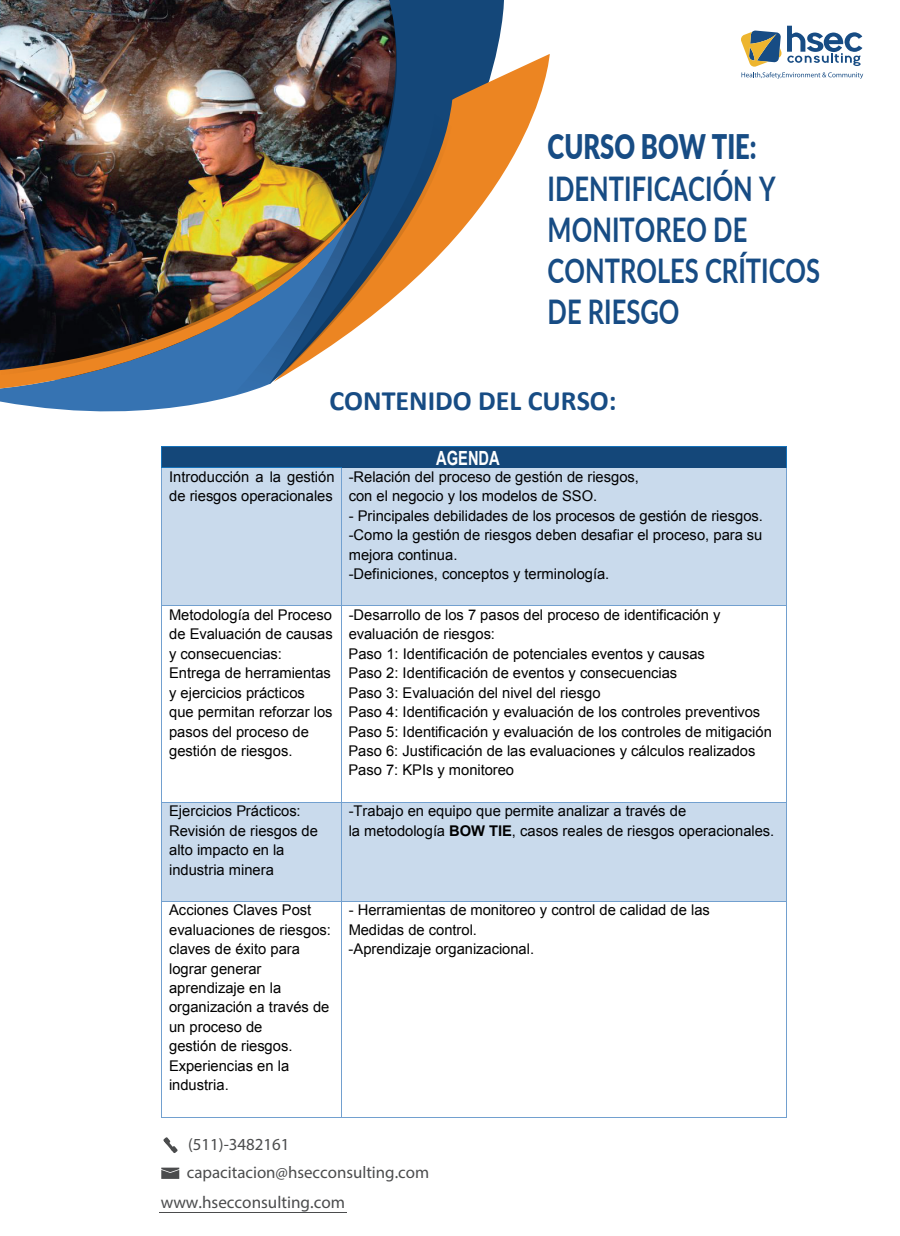
<style>
.page{position:relative;width:900px;height:1236px;background:#fff}
.page>*{position:absolute;margin:0;border:0;box-sizing:border-box;transform-origin:0 0}
.t1{font:700 33.9px/41.2px "Lato";color:#174c84;scale:.75 1}
.t2{font:900 33.9px "Lato";color:#174c84;scale:.75 1}
.t3{font:700 28.05px "Calibri";color:#174c84}
.t4{font:700 19.5px "Arial";color:#fff;scale:.75 1}
.t5{font:17.1px "Myriad Pro";color:#4b4c4d}
.t6{font:16.88px "Myriad Pro";color:#4b4c4d}
.t7{font:14.77px/19.4px "Arial";color:#000001}
.s1{font-weight:700}
</style>
<div class="page">
<img style="left:0;top:0;width:233px;height:184px">
<svg style="left:0;top:388px;width:237px;height:24px;fill:#3673b2"></svg>
<svg style="left:0;top:375px;width:233px;height:13px;background:#5a7695"></svg>
<div style="left:397px;top:0;width:107px;height:54px;background:#144779"></div>
<svg style="left:397px;top:54px;width:153px;height:184px"></svg>
<img style="left:233px;top:0;width:164px;height:395px">
<img style="left:0;top:184px;width:276px;height:191px">
<img style="left:276px;top:98px;width:179px;height:282px">
<svg style="left:163px;top:1137px;width:15px;height:15px"></svg>
<svg style="left:161px;top:1167px;width:18px;height:11px"></svg>
<hr style="left:160px;top:1211px;width:187px;height:1px;background:#4b4c4d">
<div style="left:162px;top:447px;width:179px;height:20px;background:#144779"></div>
<div style="left:341px;top:447px;width:445px;height:20px;background:#144779"></div>
<hr style="left:162px;top:446px;width:180px;height:1px;background:#1572ba">
<hr style="left:342px;top:446px;width:444px;height:1px;background:#1572ba">
<div style="left:162px;top:468px;width:179px;height:137px;background:#c9daec"></div>
<div style="left:342px;top:468px;width:444px;height:137px;background:#c9daec"></div>
<hr style="left:162px;top:467px;width:179px;height:1px;background:#1572ba">
<hr style="left:343px;top:467px;width:443px;height:1px;background:#144779">
<svg style="left:786px;top:446px;width:1px;height:22px"></svg>
<hr style="left:162px;top:468px;width:1px;height:137px;background:#72a0cf">
<hr style="left:341px;top:468px;width:1px;height:137px;background:#72a0cf">
<hr style="left:786px;top:468px;width:1px;height:137px;background:#72a0cf">
<hr style="left:162px;top:605px;width:179px;height:1px;background:#72a0cf">
<hr style="left:342px;top:605px;width:444px;height:1px;background:#72a0cf">
<hr style="left:162px;top:606px;width:1px;height:195px;background:#72a0cf">
<hr style="left:341px;top:606px;width:1px;height:195px;background:#72a0cf">
<hr style="left:786px;top:606px;width:1px;height:195px;background:#72a0cf">
<div style="left:162px;top:802px;width:179px;height:98px;background:#c9daec"></div>
<div style="left:342px;top:802px;width:444px;height:98px;background:#c9daec"></div>
<hr style="left:162px;top:801px;width:179px;height:1px;background:#72a0cf">
<hr style="left:342px;top:801px;width:444px;height:1px;background:#72a0cf">
<hr style="left:162px;top:802px;width:1px;height:98px;background:#72a0cf">
<hr style="left:341px;top:802px;width:1px;height:98px;background:#72a0cf">
<hr style="left:786px;top:802px;width:1px;height:98px;background:#72a0cf">
<hr style="left:162px;top:900px;width:179px;height:1px;background:#72a0cf">
<hr style="left:342px;top:900px;width:444px;height:1px;background:#72a0cf">
<hr style="left:162px;top:901px;width:1px;height:215px;background:#72a0cf">
<hr style="left:162px;top:1116px;width:179px;height:1px;background:#72a0cf">
<hr style="left:341px;top:901px;width:1px;height:215px;background:#72a0cf">
<hr style="left:342px;top:1116px;width:444px;height:1px;background:#72a0cf">
<hr style="left:786px;top:901px;width:1px;height:215px;background:#72a0cf">
<svg style="left:741px;top:26px;width:122px;height:53px"></svg>
<h1 class="t2" style="left:548px;top:121px;width:280px">CURSO BOW TIE:</h1>
<h1 class="t1" style="left:548px;top:166px;width:365px">IDENTIFICACIÓN Y<br>MONITOREO DE<br>CONTROLES CRÍTICOS<br>DE RIESGO</h1>
<h2 class="t3" style="left:329px;top:382px;width:289px">CONTENIDO DEL CURSO:</h2>
<h3 class="t4" style="left:436px;top:445px;width:86px">AGENDA</h3>
<p class="t7" style="left:169px;top:467px;width:167px">Introducción a la gestión de riesgos operacionales</p>
<p class="t7" style="left:349px;top:467px;width:292px">-Relación del proceso de gestión de riesgos, con el negocio y los modelos de SSO.</p>
<p class="t7" style="left:349px;top:506px;width:416px">- Principales debilidades de los procesos de gestión de riesgos. -Como la gestión de riesgos deben desafiar el proceso, para su mejora continua.<br>-Definiciones, conceptos y terminología.</p>
<p class="t7" style="left:169px;top:605px;width:165px">Metodología del Proceso de Evaluación de causas y consecuencias:<br>Entrega de herramientas y ejercicios prácticos que permitan reforzar los pasos del proceso de gestión de riesgos.</p>
<p class="t7" style="left:348px;top:605px;width:425px">-Desarrollo de los 7 pasos del proceso de identificación y evaluación de riesgos:<br>Paso 1: Identificación de potenciales eventos y causas<br>Paso 2: Identificación de eventos y consecuencias<br>Paso 3: Evaluación del nivel del riesgo<br>Paso 4: Identificación y evaluación de los controles preventivos Paso 5: Identificación y evaluación de los controles de mitigación Paso 6: Justificación de las evaluaciones y cálculos realizados Paso 7: KPIs y monitoreo</p>
<p class="t7" style="left:169px;top:801px;width:150px">Ejercicios Prácticos:<br>Revisión de riesgos de alto impacto en la industria minera</p>
<p class="t7" style="left:349px;top:801px;width:427px">-Trabajo en equipo que permite analizar a través de<br>la metodología <span class="s1">BOW TIE</span>, casos reales de riesgos operacionales.</p>
<p class="t7" style="left:169px;top:900px;width:163px">Acciones Claves Post evaluaciones de riesgos: claves de éxito para lograr generar aprendizaje en la organización a través de un proceso de<br>gestión de riesgos.<br>Experiencias en la industria.</p>
<p class="t7" style="left:349px;top:900px;width:363px">- Herramientas de monitoreo y control de calidad de las<br>Medidas de control.<br>-Aprendizaje organizacional.</p>
<p class="t6" style="left:188px;top:1133px;width:103px">(511)-3482161</p>
<p class="t6" style="left:187px;top:1161px;width:244px">capacitacion@hsecconsulting.com</p>
<p class="t5" style="left:161px;top:1191px;width:186px">www.hsecconsulting.com</p>
</div>
